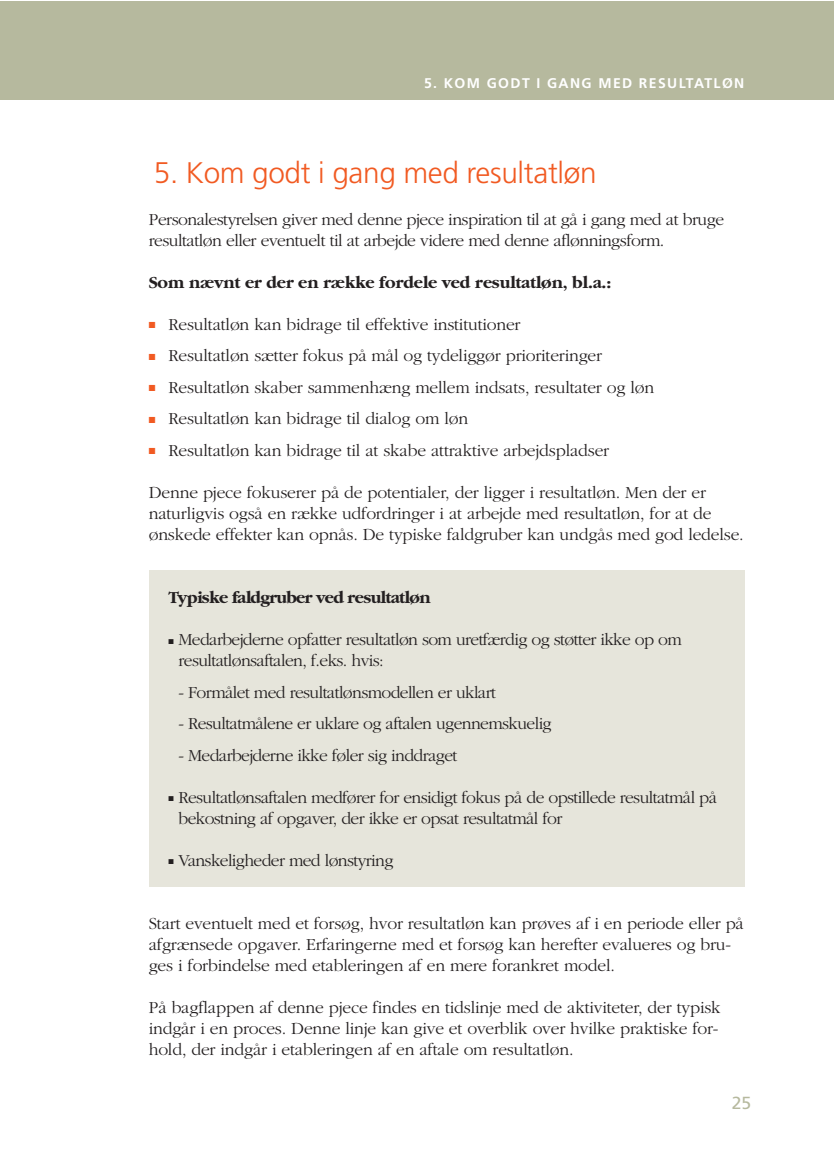
<style>
.page{position:relative;width:834px;height:1176px;background:#fff}
.page>*{position:absolute;margin:0;border:0;box-sizing:border-box;transform-origin:0 0}
.t1{font:300 29.75px "Frutiger";letter-spacing:-.01em;color:#f15a22}
.t2{font:300 17.5px/21px "Garamond";letter-spacing:-.01em;color:#231f20}
.t3{font:300 17.5px/21px "Garamond";letter-spacing:-.035em;color:#231f20}
.t4{font:300 17.5px/21px "Garamond";letter-spacing:-.03em;color:#231f20}
.t5{font:700 17.5px "Garamond";letter-spacing:-.01em;color:#231f20}
.t6{font:700 17.5px "Garamond";letter-spacing:-.04em;color:#231f20}
.t7{font:17.5px "Frutiger";color:#b6b99e}
.t8{font:700 14px "Frutiger";letter-spacing:.1em;color:#fff}
.s1{color:#f15a22}
</style>
<div class="page">
<div style="left:149px;top:570px;width:595px;height:317px;background:#e6e5db"></div>
<div style="left:0;top:1px;width:833px;height:99px;background:#b6b99e"></div>
<p class="t8" style="left:424px;top:78px;width:322px">5. KOM GODT I GANG MED RESULTATLØN</p>
<h1 class="t1" style="left:154px;top:161px;width:444px">5. Kom godt i gang med resultatløn</h1>
<p class="t4" style="left:149px;top:210px;width:577px">Personalestyrelsen giver med denne pjece inspiration til at gå i gang med at bruge resultatløn eller eventuelt til at arbejde videre med denne aflønningsform.</p>
<p class="t5" style="left:149px;top:276px;width:464px">Som nævnt er der en række fordele ved resultatløn, bl.a.:</p>
<p class="t2" style="left:149px;top:315px;width:373px"><span class="s1">■</span> Resultatløn kan bidrage til effektive institutioner</p>
<p class="t2" style="left:149px;top:347px;width:455px"><span class="s1">■</span> Resultatløn sætter fokus på mål og tydeliggør prioriteringer</p>
<p class="t2" style="left:149px;top:378px;width:507px"><span class="s1">■</span> Resultatløn skaber sammenhæng mellem indsats, resultater og løn</p>
<p class="t2" style="left:149px;top:410px;width:321px"><span class="s1">■</span> Resultatløn kan bidrage til dialog om løn</p>
<p class="t2" style="left:149px;top:441px;width:462px"><span class="s1">■</span> Resultatløn kan bidrage til at skabe attraktive arbejdspladser</p>
<p class="t2" style="left:149px;top:483px;width:596px">Denne pjece fokuserer på de potentialer, der ligger i resultatløn. Men der er naturligvis også en række udfordringer i at arbejde med resultatløn, for at de ønskede effekter kan opnås. De typiske faldgruber kan undgås med god ledelse.</p>
<p class="t6" style="left:168px;top:591px;width:263px">Typiske faldgruber ved resultatløn</p>
<p class="t3" style="left:178px;top:630px;width:504px;text-indent:-10px">■ Medarbejderne opfatter resultatløn som uretfærdig og støtter ikke op om resultatlønsaftalen, f.eks. hvis:</p>
<p class="t3" style="left:178px;top:683px;width:319px">- Formålet med resultatlønsmodellen er uklart</p>
<p class="t3" style="left:178px;top:714px;width:374px">- Resultatmålene er uklare og aftalen ugennemskuelig</p>
<p class="t3" style="left:178px;top:746px;width:280px">- Medarbejderne ikke føler sig inddraget</p>
<p class="t3" style="left:178px;top:788px;width:540px;text-indent:-10px">■ Resultatlønsaftalen medfører for ensidigt fokus på de opstillede resultatmål på bekostning af opgaver, der ikke er opsat resultatmål for</p>
<p class="t3" style="left:168px;top:851px;width:226px">■ Vanskeligheder med lønstyring</p>
<p class="t2" style="left:149px;top:914px;width:596px">Start eventuelt med et forsøg, hvor resultatløn kan prøves af i en periode eller på afgrænsede opgaver. Erfaringerne med et forsøg kan herefter evalueres og bru&shy;ges i forbindelse med etableringen af en mere forankret model.</p>
<p class="t2" style="left:149px;top:998px;width:573px">På bagflappen af denne pjece findes en tidslinje med de aktiviteter, der typisk indgår i en proces. Denne linje kan give et overblik over hvilke praktiske for&shy;hold, der indgår i etableringen af en aftale om resultatløn.</p>
<p class="t7" style="left:731px;top:1096px;width:21px">25</p>
</div>
